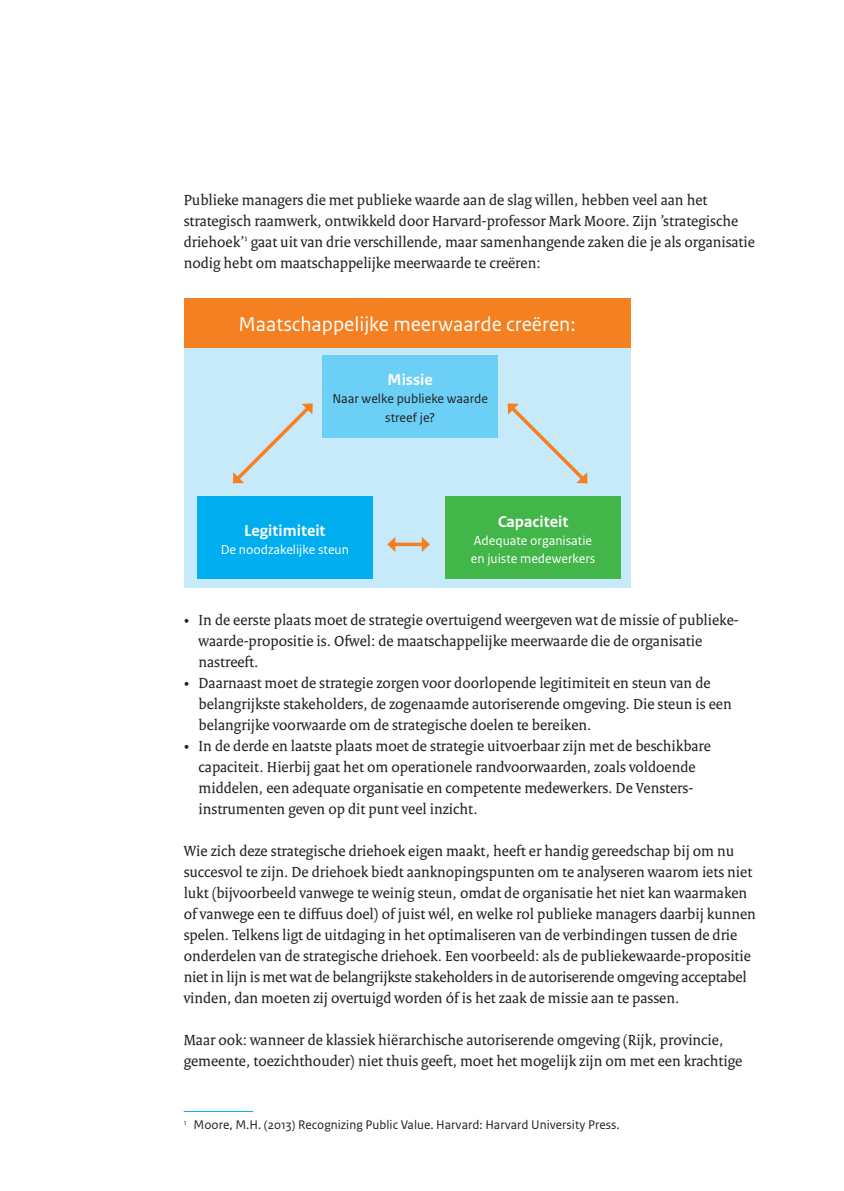
<style>
.page{position:relative;width:844px;height:1191px;background:#fff}
.page>*{position:absolute;margin:0;border:0;box-sizing:border-box;transform-origin:0 0}
.HFST{font:21px "Rijksoverheid Sans Text";color:#fff}
.HFST-2{font:700 16.62px "Rijksoverheid Sans Text";color:#fff}
._10_RO_Broodtekst_Se{font:15.75px/21px "Rijksoverheid Serif";color:#231f20}
.HFST-3{font:13.47px "Rijksoverheid Sans Text";color:#fff}
.HFST-4{font:13.47px/18px "Rijksoverheid Sans Text";color:#231f20;text-align:center}
._14_RO_Voetnoot{font:13.12px "Rijksoverheid Sans Text";color:#231f20}
</style>
<div class="page">
<hr style="left:184px;top:1111px;width:69px;height:1px;background:#00aeef">
<div style="left:184px;top:298px;width:446px;height:290px;background:#c6eafa"></div>
<div style="left:322px;top:355px;width:175px;height:83px;background:#6bcff6"></div>
<div style="left:197px;top:496px;width:175px;height:83px;background:#00aeef"></div>
<div style="left:445px;top:496px;width:175px;height:83px;background:#42b649"></div>
<div style="left:184px;top:298px;width:446px;height:50px;background:#f58021"></div>
<svg style="left:395px;top:542px;width:26px;height:4px"></svg>
<svg style="left:387px;top:537px;width:8px;height:15px"></svg>
<svg style="left:421px;top:537px;width:9px;height:15px"></svg>
<svg style="left:233px;top:403px;width:80px;height:80px"></svg>
<svg style="left:507px;top:403px;width:80px;height:80px"></svg>
<p class="_10_RO_Broodtekst_Se" style="left:184px;top:189px;width:572px">Publieke managers die met publieke waarde aan de slag willen, hebben veel aan het strategisch raamwerk, ontwikkeld door Harvard-professor Mark Moore. Zijn ’strategische driehoek’<sup>1</sup> gaat uit van drie verschillende, maar samenhangende zaken die je als organisatie nodig hebt om maatschappelijke meerwaarde te creëren:</p>
<p class="HFST" style="left:238px;top:312px;width:338px">Maatschappelijke meerwaarde creëren:</p>
<p class="HFST-2" style="left:387px;top:370px;width:47px">Missie</p>
<p class="HFST-4" style="left:332px;top:390px;width:157px">Naar welke publieke waarde streef je?</p>
<p class="HFST-2" style="left:244px;top:521px;width:83px">Legitimiteit</p>
<p class="HFST-3" style="left:221px;top:541px;width:130px">De noodzakelijke steun</p>
<p class="HFST-2" style="left:497px;top:512px;width:72px">Capaciteit</p>
<p class="HFST-3" style="left:474px;top:532px;width:120px">Adequate organisatie</p>
<p class="HFST-3" style="left:470px;top:550px;width:126px">en juiste medewerkers</p>
<p class="_10_RO_Broodtekst_Se" style="left:198px;top:609px;width:541px;text-indent:-15px">• In de eerste plaats moet de strategie overtuigend weergeven wat de missie of publieke&shy;waarde-propositie is. Ofwel: de maatschappelijke meerwaarde die de organisatie nastreeft.</p>
<p class="_10_RO_Broodtekst_Se" style="left:198px;top:672px;width:534px;text-indent:-15px">• Daarnaast moet de strategie zorgen voor doorlopende legitimiteit en steun van de belangrijkste stakeholders, de zogenaamde autoriserende omgeving. Die steun is een belangrijke voorwaarde om de strategische doelen te bereiken.</p>
<p class="_10_RO_Broodtekst_Se" style="left:198px;top:735px;width:514px;text-indent:-15px">• In de derde en laatste plaats moet de strategie uitvoerbaar zijn met de beschikbare capaciteit. Hierbij gaat het om operationele randvoorwaarden, zoals voldoende middelen, een adequate organisatie en competente medewerkers. De Vensters&shy;instrumenten geven op dit punt veel inzicht.</p>
<p class="_10_RO_Broodtekst_Se" style="left:184px;top:840px;width:573px">Wie zich deze strategische driehoek eigen maakt, heeft er handig gereedschap bij om nu succesvol te zijn. De driehoek biedt aanknopingspunten om te analyseren waarom iets niet lukt (bijvoorbeeld vanwege te weinig steun, omdat de organisatie het niet kan waarmaken of vanwege een te diffuus doel) of juist wél, en welke rol publieke managers daarbij kunnen spelen. Telkens ligt de uitdaging in het optimaliseren van de verbindingen tussen de drie onderdelen van de strategische driehoek. Een voorbeeld: als de publiekewaarde-propositie niet in lijn is met wat de belangrijkste stakeholders in de autoriserende omgeving acceptabel vinden, dan moeten zij overtuigd worden óf is het zaak de missie aan te passen.</p>
<p class="_10_RO_Broodtekst_Se" style="left:184px;top:1029px;width:560px">Maar ook: wanneer de klassiek hiërarchische autoriserende omgeving (Rijk, provincie, gemeente, toezichthouder) niet thuis geeft, moet het mogelijk zijn om met een krachtige</p>
<p class="_14_RO_Voetnoot" style="left:184px;top:1117px;width:437px"><sup>1</sup> Moore, M.H. (2013) Recognizing Public Value. Harvard: Harvard University Press.</p>
</div>
